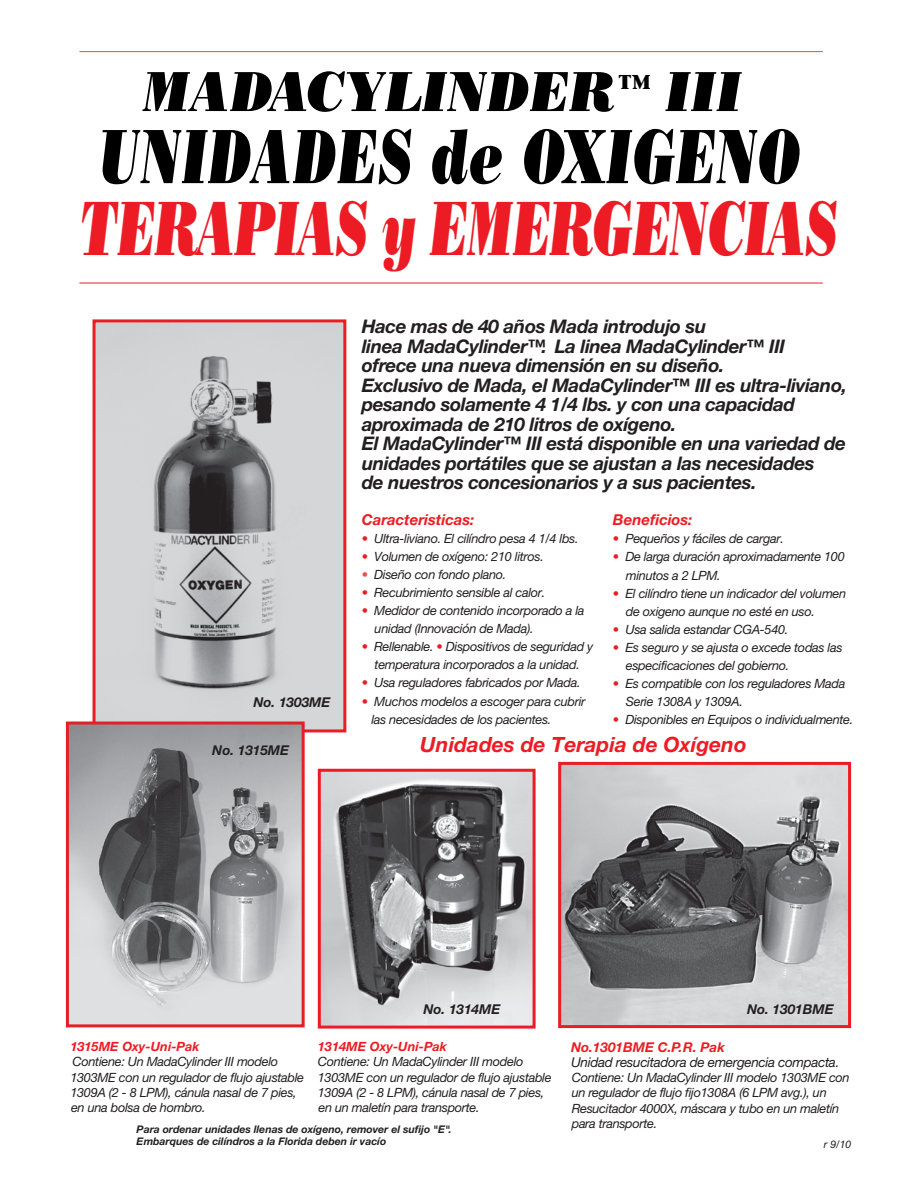
<style>
.page{position:relative;width:918px;height:1188px;background:#fff}
.page>*{position:absolute;margin:0;border:0;box-sizing:border-box;transform-origin:0 0}
.t1{font:italic 76.65px "Bodoni Poster";letter-spacing:-.025em;color:#ed1c24;scale:.65 1}
.t2{font:italic 76.65px "Bodoni Poster";letter-spacing:.01em;color:#000;scale:.68 1}
.t3{font:italic 56.1px "Bodoni Poster";color:#000;scale:.91 1}
.t4{font:italic 700 21px "Helvetica Neue";color:#ed1c24}
.t5{font:italic 700 18.75px/19.5px "Helvetica Neue";letter-spacing:-.02em;color:#231f20}
.t6{font:italic 700 15px "Helvetica Neue";color:#ed1c24}
.t7{font:italic 13.5px "Helvetica Neue";letter-spacing:-.025em;color:#231f20}
.t8{font:italic 700 13.5px "Helvetica Neue";color:#231f20}
.t9{font:italic 700 13.5px "Helvetica Neue";color:#ed1c24}
.t10{font:italic 12.75px/15.3px "Helvetica Neue";letter-spacing:-.025em;color:#231f20}
.t11{font:italic 700 12.75px "Helvetica Neue";color:#ed1c24}
.t12{font:italic 700 10.5px/12px "Helvetica Neue";color:#231f20}
.t13{font:italic 10.5px "Helvetica Neue";color:#231f20}
.s1{color:#ed1c24}
.s2{color:#f04c40}
</style>
<div class="page">
<img style="left:562px;top:766px;width:285px;height:258px">
<img style="left:97px;top:323px;width:245px;height:405px">
<div style="left:93px;top:319px;width:253px;height:413px;border:3px solid #ed1c24"></div>
<img style="left:322px;top:773px;width:210px;height:252px">
<div style="left:318px;top:769px;width:218px;height:260px;border:3px solid #ed1c24"></div>
<hr style="left:79px;top:51px;width:744px;height:1px;background:#f04c40">
<hr style="left:79px;top:283px;width:744px;height:1px;background:#ed1c24">
<div style="left:558px;top:762px;width:293px;height:266px;border:3px solid #ed1c24"></div>
<img style="left:70px;top:726px;width:231px;height:297px">
<div style="left:66px;top:722px;width:239px;height:305px;border:3px solid #e61e25"></div>
<h2 class="t3" style="left:143px;top:71px;width:660px">MADACYLINDER<sup>™</sup> III</h2>
<h1 class="t2" style="left:100px;top:129px;width:1033px">UNIDADES de OXIGENO</h1>
<h1 class="t1" style="left:80px;top:201px;width:1168px">TERAPIAS y EMERGENCIAS</h1>
<p class="t8" style="left:254px;top:697px;width:78px">No. 1303ME</p>
<p class="t8" style="left:212px;top:746px;width:78px">No. 1315ME</p>
<p class="t5" style="left:362px;top:318px;width:487px">Hace mas de 40 años Mada introdujo su<br>linea MadaCylinder™. La linea MadaCylinder™ III<br>ofrece una nueva dimensión en su diseño.<br>Exclusivo de Mada, el MadaCylinder™ III es ultra-liviano, pesando solamente 4 1/4 lbs. y con una capacidad aproximada de 210 litros de oxígeno.<br>El MadaCylinder™ III está disponible en una variedad de unidades portátiles que se ajustan a las necesidades<br>de nuestros concesionarios y a sus pacientes.</p>
<p class="t6" style="left:362px;top:515px;width:114px">Caracteristicas:</p>
<p class="t10" style="left:362px;top:532px;width:218px"><span class="s1">•</span> Ultra-liviano. El cilíndro pesa 4 1/4 lbs.</p>
<p class="t10" style="left:362px;top:550px;width:184px"><span class="s1">•</span> Volumen de oxígeno: 210 litros.</p>
<p class="t10" style="left:362px;top:568px;width:146px"><span class="s2">•</span> Diseño con fondo plano.</p>
<p class="t10" style="left:362px;top:586px;width:185px"><span class="s1">•</span> Recubrimiento sensible al calor.</p>
<p class="t10" style="left:375px;top:603px;width:211px;line-height:18px;text-indent:-13px"><span class="s1">•</span> Medidor de contenido incorporado a la unidad (Innovación de Mada).</p>
<p class="t10" style="left:362px;top:639px;width:233px;line-height:18px;text-align:center"><span class="s1">•</span> Rellenable. <span class="s1">•</span> Dispositivos de seguridad y temperatura incorporados a la unidad.</p>
<p class="t10" style="left:362px;top:677px;width:220px"><span class="s1">•</span> Usa reguladores fabricados por Mada.</p>
<p class="t10" style="left:371px;top:693px;width:216px;line-height:18px;text-indent:-10px"><span class="s1">•</span> Muchos modelos a escoger para cubrir las necesidades de los pacientes.</p>
<p class="t6" style="left:613px;top:515px;width:81px">Beneficios:</p>
<p class="t10" style="left:613px;top:533px;width:172px"><span class="s1">•</span> Pequeños y fáciles de cargar.</p>
<p class="t10" style="left:626px;top:549px;width:220px;line-height:18px;text-indent:-13px"><span class="s1">•</span> De larga duración aproximadamente 100 minutos a 2 LPM.</p>
<p class="t10" style="left:626px;top:585px;width:222px;line-height:18px;text-indent:-13px"><span class="s1">•</span> El cilíndro tiene un indicador del volumen de oxigeno aunque no esté en uso.</p>
<p class="t10" style="left:613px;top:623px;width:177px"><span class="s1">•</span> Usa salida estandar CGA-540.</p>
<p class="t10" style="left:626px;top:639px;width:218px;line-height:18px;text-indent:-13px"><span class="s1">•</span> Es seguro y se ajusta o excede todas las especificaciones del gobierno.</p>
<p class="t10" style="left:626px;top:675px;width:221px;line-height:18px;text-indent:-13px"><span class="s1">•</span> Es compatible con los reguladores Mada<br>Serie 1308A y 1309A.</p>
<p class="t10" style="left:613px;top:713px;width:242px"><span class="s1">•</span> Disponibles en Equipos o individualmente.</p>
<h3 class="t4" style="left:420px;top:737px;width:328px">Unidades de Terapia de Oxígeno</h3>
<p class="t8" style="left:424px;top:1004px;width:78px">No. 1314ME</p>
<p class="t8" style="left:747px;top:1004px;width:88px">No. 1301BME</p>
<p class="t11" style="left:70px;top:1042px;width:131px">1315ME Oxy-Uni-Pak</p>
<p class="t10" style="left:70px;top:1055px;width:235px">Contiene: Un MadaCylinder III modelo 1303ME con un regulador de flujo ajustable 1309A (2 - 8 LPM), cánula nasal de 7 pies, en una bolsa de hombro.</p>
<p class="t11" style="left:318px;top:1042px;width:131px">1314ME Oxy-Uni-Pak</p>
<p class="t10" style="left:318px;top:1055px;width:235px">Contiene: Un MadaCylinder III modelo 1303ME con un regulador de flujo ajustable 1309A (2 - 8 LPM), cánula nasal de 7 pies, en un maletín para transporte.</p>
<p class="t12" style="left:137px;top:1124px;width:317px">Para ordenar unidades llenas de oxígeno, remover el sufijo "E".<br>Embarques de cilíndros a la Florida deben ir vacío</p>
<p class="t9" style="left:571px;top:1042px;width:155px">No.1301BME C.P.R. Pak</p>
<p class="t7" style="left:571px;top:1057px;width:270px">Unidad resucitadora de emergencia compacta.</p>
<p class="t10" style="left:572px;top:1071px;width:279px">Contiene: Un MadaCylinder III modelo 1303ME con un regulador de flujo fijo1308A (6 LPM avg.), un Resucitador 4000X, máscara y tubo en un maletín para transporte.</p>
<p class="t13" style="left:824px;top:1140px;width:29px">r 9/10</p>
</div>
